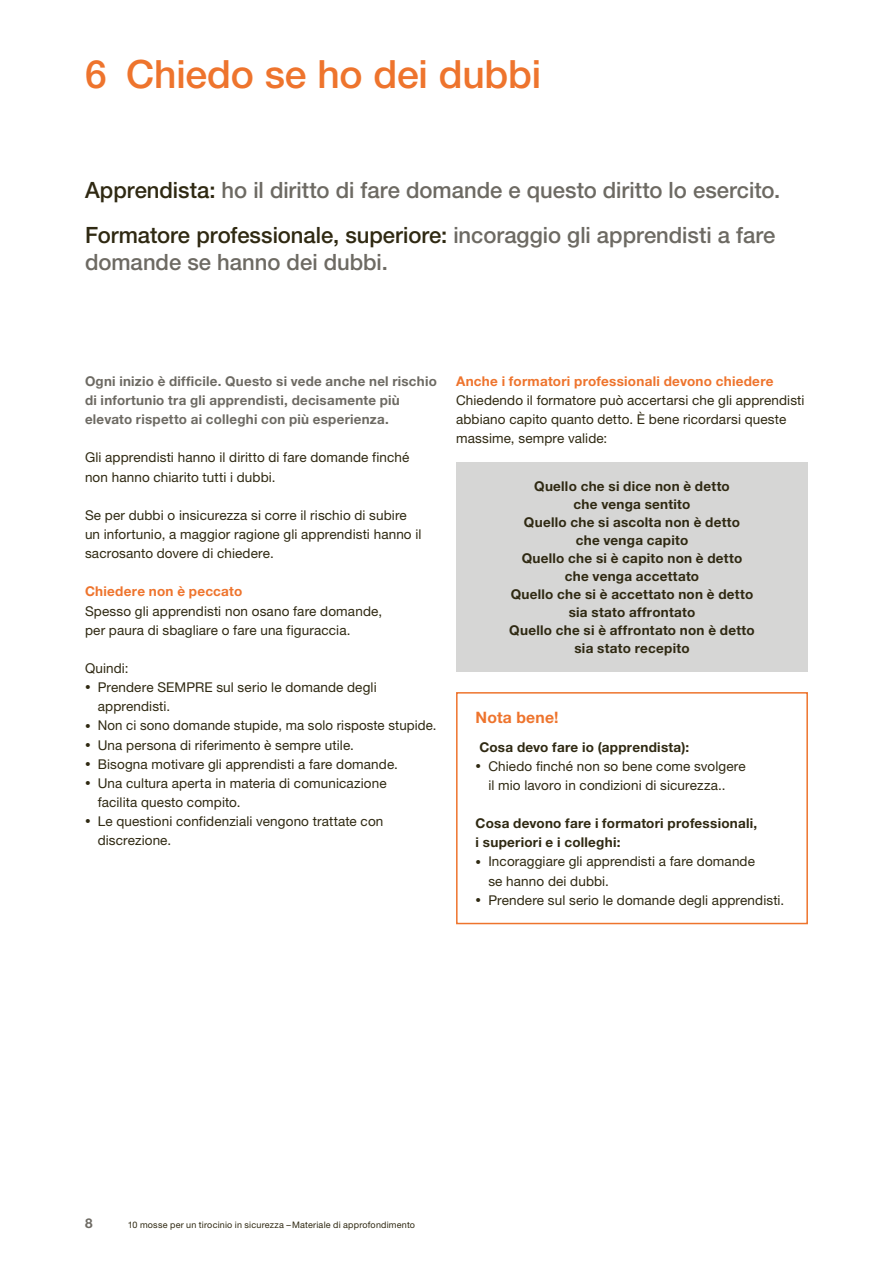
<style>
.page{position:relative;width:893px;height:1263px;background:#fff}
.page>*{position:absolute;margin:0;border:0;box-sizing:border-box;transform-origin:0 0}
.t1{font:500 39px "Helvetica Neue LT Std";letter-spacing:-.005em;color:#ee742d}
.t2{font:500 22.5px/45px "Helvetica Neue LT Std";color:#6d6a63}
.t3{font:700 15.75px "Helvetica Neue LT Std";letter-spacing:.015em;color:#ee742d}
.t4{font:13.5px/19.2px "Helvetica Neue LT Std";letter-spacing:.01em;color:#2f2912}
.t5{font:700 13.5px/18px "Helvetica Neue LT Std";letter-spacing:.02em;color:#2f2912}
.t6{font:700 13.5px/19.2px "Helvetica Neue LT Std";letter-spacing:.02em;color:#6d6a63}
.t7{font:700 13.5px "Helvetica Neue LT Std";letter-spacing:.02em;color:#ee742d}
.t8{font:9px "Helvetica Neue LT Std";letter-spacing:.02em;color:#2f2912}
.s1{color:#2f2912}
.s2{font-size:11.25px}
</style>
<div class="page">
<div style="left:456px;top:692px;width:352px;height:232px;border:2px solid #ee742d"></div>
<div style="left:456px;top:462px;width:352px;height:210px;background:#d6d6d5"></div>
<h1 class="t1" style="left:85px;top:51px;width:458px">6 Chiedo se ho dei dubbi</h1>
<h2 class="t2" style="left:85px;top:167px;width:697px"><span class="s1">Apprendista:</span> ho il diritto di fare domande e questo diritto lo esercito.<br><span class="s1">Formatore professionale, superiore:</span> incoraggio gli apprendisti a fare</h2>
<h2 class="t2" style="left:85px;top:239px;width:304px">domande se hanno dei dubbi.</h2>
<p class="t6" style="left:85px;top:371px;width:353px">Ogni inizio è difficile. Questo si vede anche nel rischio di infortunio tra gli apprendisti, decisamente più elevato rispetto ai colleghi con più esperienza.</p>
<p class="t4" style="left:85px;top:448px;width:326px">Gli apprendisti hanno il diritto di fare domande finché non hanno chiarito tutti i dubbi.</p>
<p class="t4" style="left:85px;top:505px;width:338px">Se per dubbi o insicurezza si corre il rischio di subire un infortunio, a maggior ragione gli apprendisti hanno il sacrosanto dovere di chiedere.</p>
<p class="t7" style="left:85px;top:583px;width:159px">Chiedere non è peccato</p>
<p class="t4" style="left:85px;top:601px;width:299px">Spesso gli apprendisti non osano fare domande, per paura di sbagliare o fare una figuraccia.</p>
<p class="t4" style="left:85px;top:658px;width:45px">Quindi:</p>
<p class="t4" style="left:98px;top:677px;width:280px;text-indent:-13px"><span class="s2">•</span> Prendere SEMPRE sul serio le domande degli apprendisti.</p>
<p class="t4" style="left:85px;top:716px;width:353px"><span class="s2">•</span> Non ci sono domande stupide, ma solo risposte stupide.</p>
<p class="t4" style="left:85px;top:735px;width:270px"><span class="s2">•</span> Una persona di riferimento è sempre utile.</p>
<p class="t4" style="left:85px;top:754px;width:315px"><span class="s2">•</span> Bisogna motivare gli apprendisti a fare domande.</p>
<p class="t4" style="left:98px;top:773px;width:290px;text-indent:-13px"><span class="s2">•</span> Una cultura aperta in materia di comunicazione facilita questo compito.</p>
<p class="t4" style="left:98px;top:811px;width:287px;text-indent:-13px"><span class="s2">•</span> Le questioni confidenziali vengono trattate con discrezione.</p>
<p class="t7" style="left:456px;top:373px;width:319px">Anche i formatori professionali devono chiedere</p>
<p class="t4" style="left:456px;top:390px;width:350px">Chiedendo il formatore può accertarsi che gli apprendisti abbiano capito quanto detto. È bene ricordarsi queste massime, sempre valide:</p>
<p class="t5" style="left:509px;top:477px;width:247px;text-align:center">Quello che si dice non è detto<br>che venga sentito<br>Quello che si ascolta non è detto<br>che venga capito<br>Quello che si è capito non è detto che venga accettato<br>Quello che si è accettato non è detto sia stato affrontato<br>Quello che si è affrontato non è detto sia stato recepito</p>
<p class="t3" style="left:476px;top:707px;width:84px">Nota bene!</p>
<p class="t5" style="left:479px;top:737px;width:211px">Cosa devo fare io (apprendista):</p>
<p class="t4" style="left:476px;top:756px;width:272px;text-align:center"><span class="s2">•</span> Chiedo finché non so bene come svolgere il mio lavoro in condizioni di sicurezza..</p>
<p class="t5" style="left:476px;top:813px;width:283px;line-height:19.2px">Cosa devono fare i formatori professionali, i superiori e i colleghi:</p>
<p class="t4" style="left:488px;top:852px;width:268px;text-indent:-13px"><span class="s2">•</span> Incoraggiare gli apprendisti a fare domande se hanno dei dubbi.</p>
<p class="t4" style="left:476px;top:890px;width:310px"><span class="s2">•</span> Prendere sul serio le domande degli apprendisti.</p>
<p class="t6" style="left:85px;top:1213px;width:9px">8</p>
<p class="t8" style="left:128px;top:1219px;width:289px">10 mosse per un tirocinio in sicurezza –Materiale di approfondimento</p>
</div>
